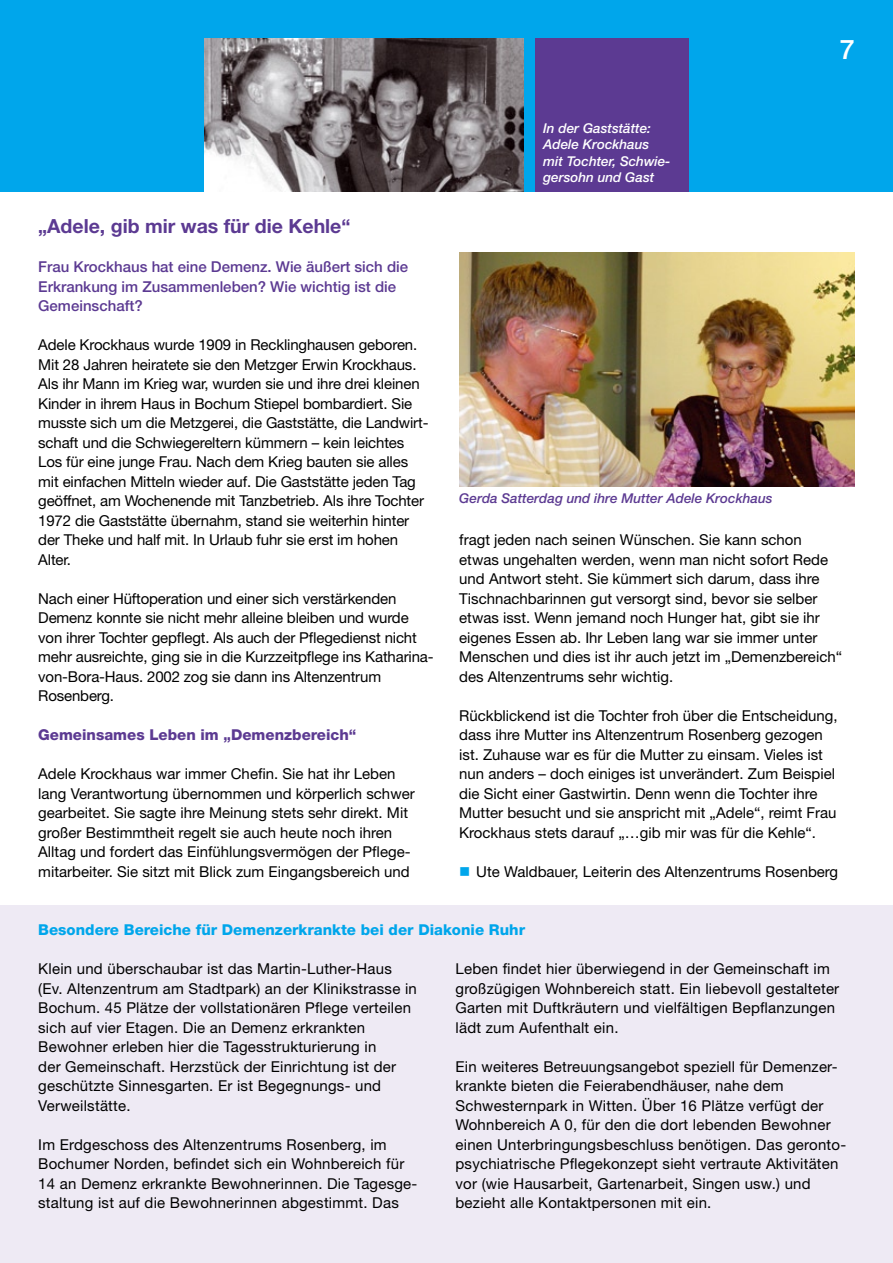
<style>
.page{position:relative;width:893px;height:1263px;background:#fff}
.page>*{position:absolute;margin:0;border:0;box-sizing:border-box;transform-origin:0 0}
.t1{font:500 27px "Helvetica Neue";color:#fff}
.t2{font:700 19.5px "Helvetica Neue";color:#5c3a92}
.t3{font:15px/19.5px "Helvetica Neue";color:#000}
.t4{font:500 15px/19.5px "Helvetica Neue";color:#5c3a92}
.t5{font:800 15px "Helvetica Neue";color:#00a6eb}
.t6{font:800 15px "Helvetica Neue";color:#5c3a92}
.t7{font:italic 500 13.5px/16.2px "Helvetica Neue";color:#fff}
.t8{font:italic 500 13.5px "Helvetica Neue";color:#5c3a92}
.s1{color:#00a6eb}
</style>
<div class="page">
<div style="left:0;top:0;width:893px;height:191px;background:#00a6eb"></div>
<div style="left:0;top:906px;width:893px;height:357px;background:#eeeaf4"></div>
<div style="left:536px;top:38px;width:153px;height:153px;background:#5c3a92"></div>
<img style="left:459px;top:253px;width:396px;height:234px">
<img style="left:204px;top:38px;width:319px;height:153px">
<h2 class="t2" style="left:38px;top:214px;width:314px">„Adele, gib mir was für die Kehle“</h2>
<p class="t4" style="left:38px;top:257px;width:371px">Frau Krockhaus hat eine Demenz. Wie äußert sich die<br>Erkrankung im Zusammenleben? Wie wichtig ist die<br>Gemeinschaft?</p>
<p class="t3" style="left:38px;top:335px;width:392px">Adele Krockhaus wurde 1909 in Recklinghausen geboren.<br>Mit 28 Jahren heiratete sie den Metzger Erwin Krockhaus.<br>Als ihr Mann im Krieg war, wurden sie und ihre drei kleinen Kinder in ihrem Haus in Bochum Stiepel bombardiert. Sie musste sich um die Metzgerei, die Gaststätte, die Landwirt&shy;schaft und die Schwiegereltern kümmern – kein leichtes Los für eine junge Frau. Nach dem Krieg bauten sie alles mit einfachen Mitteln wieder auf. Die Gaststätte jeden Tag geöffnet, am Wochenende mit Tanzbetrieb. Als ihre Tochter 1972 die Gaststätte übernahm, stand sie weiterhin hinter der Theke und half mit. In Urlaub fuhr sie erst im hohen Alter.</p>
<p class="t3" style="left:38px;top:588px;width:397px">Nach einer Hüftoperation und einer sich verstärkenden Demenz konnte sie nicht mehr alleine bleiben und wurde von ihrer Tochter gepflegt. Als auch der Pflegedienst nicht mehr ausreichte, ging sie in die Kurzzeitpflege ins Katharina&shy;von-Bora-Haus. 2002 zog sie dann ins Altenzentrum Rosenberg.</p>
<p class="t6" style="left:38px;top:726px;width:320px">Gemeinsames Leben im „Demenzbereich“</p>
<p class="t3" style="left:38px;top:764px;width:378px">Adele Krockhaus war immer Chefin. Sie hat ihr Leben lang Verantwortung übernommen und körperlich schwer gearbeitet. Sie sagte ihre Meinung stets sehr direkt. Mit großer Bestimmtheit regelt sie auch heute noch ihren Alltag und fordert das Einfühlungsvermögen der Pflege&shy;mitarbeiter. Sie sitzt mit Blick zum Eingangsbereich und</p>
<p class="t7" style="left:543px;top:120px;width:129px">In der Gaststätte:<br>Adele Krockhaus mit Tochter, Schwie&shy;gersohn und Gast</p>
<h1 class="t1" style="left:840px;top:34px;width:17px">7</h1>
<p class="t8" style="left:459px;top:490px;width:315px">Gerda Satterdag und ihre Mutter Adele Krockhaus</p>
<p class="t3" style="left:459px;top:530px;width:384px">fragt jeden nach seinen Wünschen. Sie kann schon etwas ungehalten werden, wenn man nicht sofort Rede und Antwort steht. Sie kümmert sich darum, dass ihre Tischnachbarinnen gut versorgt sind, bevor sie selber etwas isst. Wenn jemand noch Hunger hat, gibt sie ihr eigenes Essen ab. Ihr Leben lang war sie immer unter Menschen und dies ist ihr auch jetzt im „Demenzbereich“ des Altenzentrums sehr wichtig.</p>
<p class="t3" style="left:459px;top:705px;width:380px">Rückblickend ist die Tochter froh über die Entscheidung, dass ihre Mutter ins Altenzentrum Rosenberg gezogen ist. Zuhause war es für die Mutter zu einsam. Vieles ist nun anders – doch einiges ist unverändert. Zum Beispiel die Sicht einer Gastwirtin. Denn wenn die Tochter ihre Mutter besucht und sie anspricht mit „Adele“, reimt Frau Krockhaus stets darauf „…gib mir was für die Kehle“.</p>
<p class="t3" style="left:459px;top:861px;width:380px"><span class="s1">■</span> Ute Waldbauer, Leiterin des Altenzentrums Rosenberg</p>
<p class="t5" style="left:38px;top:921px;width:488px">Besondere Bereiche für Demenzerkrankte bei der Diakonie Ruhr</p>
<p class="t3" style="left:38px;top:959px;width:380px">Klein und überschaubar ist das Martin-Luther-Haus (Ev. Altenzentrum am Stadtpark) an der Klinikstrasse in Bochum. 45 Plätze der vollstationären Pflege verteilen sich auf vier Etagen. Die an Demenz erkrankten Bewohner erleben hier die Tagesstrukturierung in<br>der Gemeinschaft. Herzstück der Einrichtung ist der geschützte Sinnesgarten. Er ist Begegnungs- und Verweilstätte.</p>
<p class="t3" style="left:38px;top:1134px;width:381px">Im Erdgeschoss des Altenzentrums Rosenberg, im Bochumer Norden, befindet sich ein Wohnbereich für 14 an Demenz erkrankte Bewohnerinnen. Die Tagesge&shy;staltung ist auf die Bewohnerinnen abgestimmt. Das</p>
<p class="t3" style="left:455px;top:959px;width:385px">Leben findet hier überwiegend in der Gemeinschaft im großzügigen Wohnbereich statt. Ein liebevoll gestalteter Garten mit Duftkräutern und vielfältigen Bepflanzungen lädt zum Aufenthalt ein.</p>
<p class="t3" style="left:455px;top:1056px;width:392px">Ein weiteres Betreuungsangebot speziell für Demenzer&shy;krankte bieten die Feierabendhäuser, nahe dem Schwesternpark in Witten. Über 16 Plätze verfügt der Wohnbereich A 0, für den die dort lebenden Bewohner einen Unterbringungsbeschluss benötigen. Das geronto&shy;psychiatrische Pflegekonzept sieht vertraute Aktivitäten vor (wie Hausarbeit, Gartenarbeit, Singen usw.) und bezieht alle Kontaktpersonen mit ein.</p>
</div>
